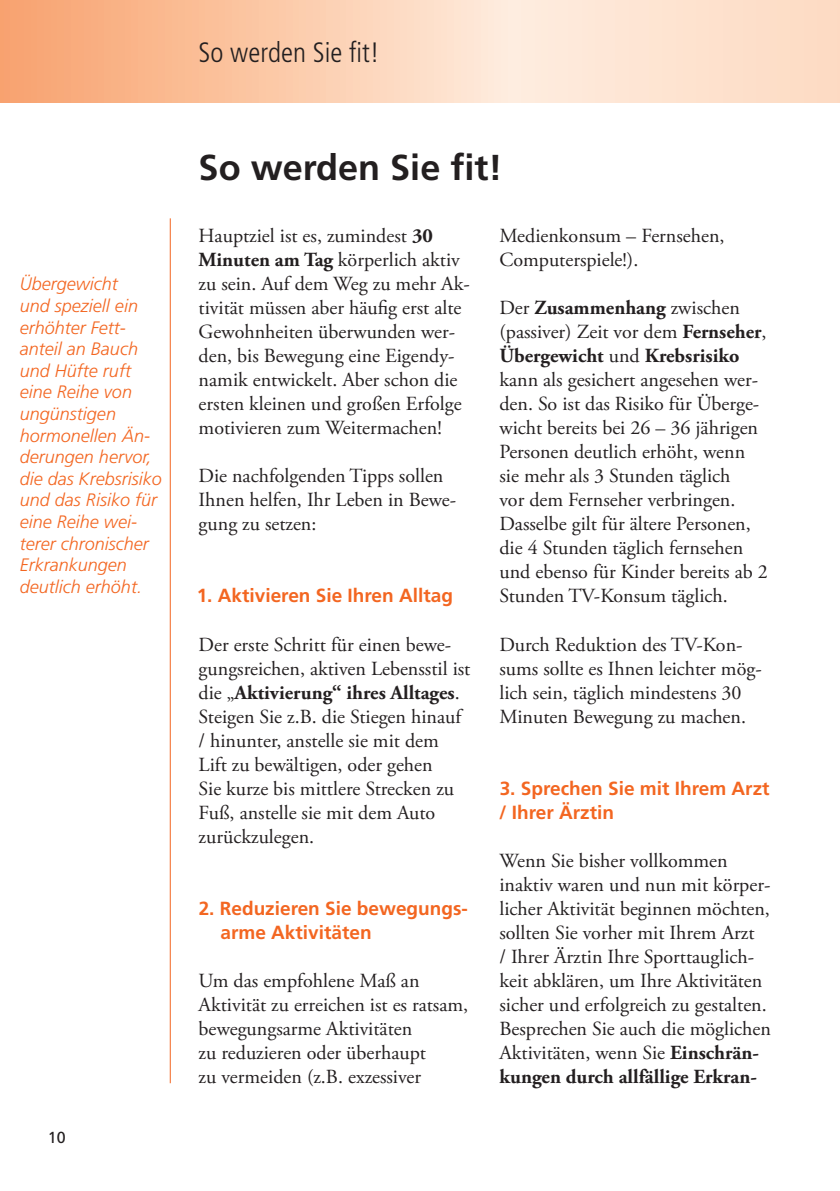
<style>
.page{position:relative;width:840px;height:1191px;background:#fff}
.page>*{position:absolute;margin:0;border:0;box-sizing:border-box;transform-origin:0 0}
.t1{font:700 36px "Frutiger LT Std";color:#231f20}
.t2{font:300 condensed 28px "Frutiger LT Std";color:#231f20}
.t3{font:20px/24px "Adobe Garamond Pro";color:#231f20}
.t4{font:700 19px/24px "Frutiger LT Std";color:#f36621}
.t5{font:italic 300 18px/21.6px "Frutiger LT Std";color:#f36621}
.t6{font:16px "Frutiger LT Std";color:#231f20}
.s1{font-weight:700}
</style>
<div class="page">
<hr style="left:170px;top:218px;width:1px;height:865px;background:#f36621">
<svg style="left:0;top:0;width:839px;height:102px;background:#fcd1b5"></svg>
<p class="t5" style="left:20px;top:273px;width:143px">Übergewicht<br>und speziell ein erhöhter Fett&shy;anteil an Bauch und Hüfte ruft eine Reihe von ungünstigen hormonellen Än&shy;derungen hervor, die das Krebsrisiko und das Risiko für eine Reihe wei&shy;terer chronischer<br>Erkrankungen deutlich erhöht.</p>
<p class="t6" style="left:48px;top:1128px;width:19px">10</p>
<h2 class="t2" style="left:198px;top:36px;width:182px">So werden Sie fit!</h2>
<h1 class="t1" style="left:198px;top:146px;width:305px">So werden Sie fit!</h1>
<p class="t3" style="left:198px;top:225px;width:272px">Hauptziel ist es, zumindest <span class="s1">30<br>Minuten am Tag</span> körperlich aktiv zu sein. Auf dem Weg zu mehr Ak&shy;tivität müssen aber häufig erst alte<br>Gewohnheiten überwunden wer&shy;den, bis Bewegung eine Eigendy&shy;namik entwickelt. Aber schon die ersten kleinen und großen Erfolge motivieren zum Weitermachen!</p>
<p class="t3" style="left:198px;top:465px;width:259px">Die nachfolgenden Tipps sollen<br>Ihnen helfen, Ihr Leben in Bewe&shy;gung zu setzen:</p>
<p class="t4" style="left:197px;top:584px;width:257px">1. Aktivieren Sie Ihren Alltag</p>
<p class="t3" style="left:198px;top:633px;width:273px">Der erste Schritt für einen bewe&shy;gungsreichen, aktiven Lebensstil ist die „<span class="s1">Aktivierung“ ihres Alltages</span>.<br>Steigen Sie z.B. die Stiegen hinauf / hinunter, anstelle sie mit dem<br>Lift zu bewältigen, oder gehen<br>Sie kurze bis mittlere Strecken zu<br>Fuß, anstelle sie mit dem Auto zurückzulegen.</p>
<p class="t4" style="left:220px;top:896px;width:249px;text-indent:-22px">2. Reduzieren Sie bewegungs&shy;arme Aktivitäten</p>
<p class="t3" style="left:198px;top:969px;width:271px">Um das empfohlene Maß an<br>Aktivität zu erreichen ist es ratsam, bewegungsarme Aktivitäten<br>zu reduzieren oder überhaupt<br>zu vermeiden (z.B. exzessiver</p>
<p class="t3" style="left:499px;top:225px;width:226px">Medienkonsum – Fernsehen,<br>Computerspiele!).</p>
<p class="t3" style="left:499px;top:297px;width:270px">Der <span class="s1">Zusammenhang</span> zwischen (passiver) Zeit vor dem <span class="s1">Fernseher</span>,<br><span class="s1">Übergewicht</span> und <span class="s1">Krebsrisiko </span>kann als gesichert angesehen wer&shy;den. So ist das Risiko für Überge&shy;wicht bereits bei 26 – 36 jährigen<br>Personen deutlich erhöht, wenn sie mehr als 3 Stunden täglich<br>vor dem Fernseher verbringen.<br>Dasselbe gilt für ältere Personen, die 4 Stunden täglich fernsehen und ebenso für Kinder bereits ab 2<br>Stunden TV-Konsum täglich.</p>
<p class="t3" style="left:499px;top:633px;width:264px">Durch Reduktion des TV-Kon&shy;sums sollte es Ihnen leichter mög&shy;lich sein, täglich mindestens 30<br>Minuten Bewegung zu machen.</p>
<p class="t4" style="left:499px;top:776px;width:272px">3. Sprechen Sie mit Ihrem Arzt / Ihrer Ärztin</p>
<p class="t3" style="left:499px;top:849px;width:273px">Wenn Sie bisher vollkommen inaktiv waren und nun mit körper&shy;licher Aktivität beginnen möchten, sollten Sie vorher mit Ihrem Arzt<br>/ Ihrer Ärztin Ihre Sporttauglich&shy;keit abklären, um Ihre Aktivitäten sicher und erfolgreich zu gestalten.<br>Besprechen Sie auch die möglichen Aktivitäten, wenn Sie <span class="s1">Einschrän&shy;kungen durch allfällige Erkran-</span></p>
</div>
